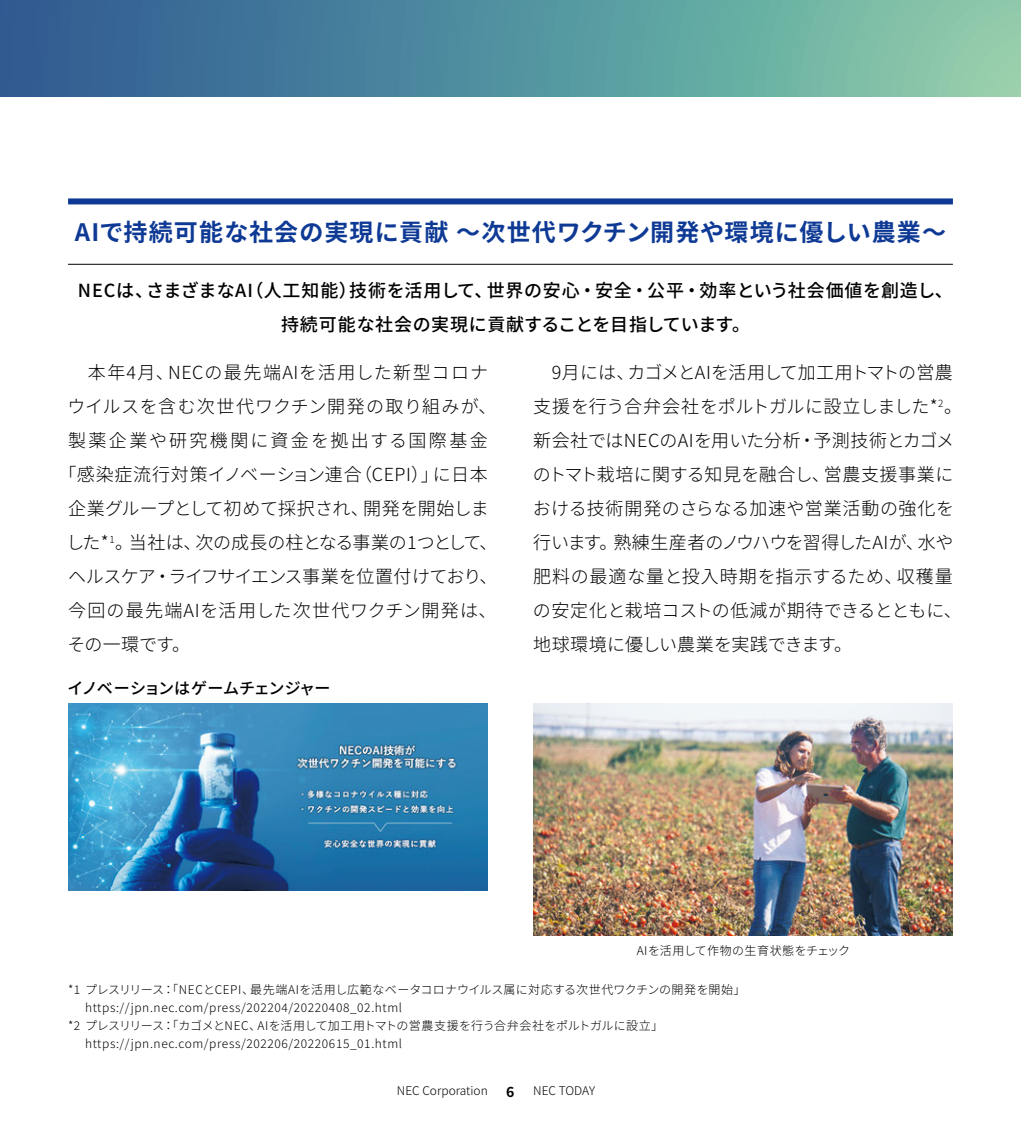
<style>
.page{position:relative;width:1021px;height:1134px;background:#fff}
.page>*{position:absolute;margin:0;border:0;box-sizing:border-box;transform-origin:0 0}
._03-本文{font:700 24px "Noto Sans JP";letter-spacing:.045em;color:#0e3a95}
._03-本文-2{font:300 18px/34px "Noto Sans JP";letter-spacing:.025em;color:#000}
._03-本文-3{font:500 18px/34px "Noto Sans JP";letter-spacing:.035em;color:#000;text-align:center}
._03-本文-4{font:300 18px "Noto Sans JP";letter-spacing:-.01em;color:#000}
._03-本文-5{font:300 18px "Noto Sans JP";letter-spacing:-.035em;color:#000}
._03-本文-6{font:300 18px "Noto Sans JP";letter-spacing:.06em;color:#000}
._03-本文-7{font:300 18px "Noto Sans JP";color:#000}
._03-本文-8{font:300 18px "Noto Sans JP";letter-spacing:.055em;color:#000}
._03-本文-9{font:300 18px "Noto Sans JP";letter-spacing:.135em;color:#000}
._02-見出し{font:500 16px "Noto Sans JP";letter-spacing:-.025em;color:#000}
.t1{font:700 14px "Noto Sans JP";color:#000}
._04-キャプション{font:300 12px/18px "Noto Sans JP";letter-spacing:.04em;color:#000}
._04-キャプション-2{font:300 12px "Noto Sans JP";color:#000}
._04-キャプション-3{font:300 12px "Noto Sans JP";letter-spacing:-.005em;color:#000}
</style>
<div class="page">
<svg style="left:0;top:0;width:1020px;height:96px;background:#57929e"></svg>
<div style="left:68px;top:198px;width:884px;height:6px;background:#0e3a95"></div>
<hr style="left:68px;top:264px;width:884px;height:1px;background:#000">
<img style="left:533px;top:703px;width:419px;height:232px">
<img style="left:68px;top:703px;width:420px;height:187px">
<p class="_03-本文" style="left:75px;top:219px;width:872px">AIで持続可能な社会の実現に貢献 ～次世代ワクチン開発や環境に優しい農業～</p>
<p class="_03-本文-3" style="left:78px;top:273px;width:876px">NECは、さまざまなAI（人工知能）技術を活用して、世界の安心・安全・公平・効率という社会価値を創造し、持続可能な社会の実現に貢献することを目指しています。</p>
<p class="_03-本文-6" style="left:88px;top:362px;width:402px">本年4月、NECの最先端AIを活用した新型コロナ</p>
<p class="_03-本文-2" style="left:67px;top:389px;width:430px">ウイルスを含む次世代ワクチン開発の取り組みが、</p>
<p class="_03-本文-9" style="left:68px;top:430px;width:421px">製薬企業や研究機関に資金を拠出する国際基金</p>
<p class="_03-本文-2" style="left:58px;top:457px;width:431px">「感染症流行対策イノベーション連合（CEPI）」に日本</p>
<p class="_03-本文-7" style="left:68px;top:498px;width:422px">企業グループとして初めて採択され、開発を開始しま</p>
<p class="_03-本文-4" style="left:67px;top:532px;width:432px">した*<sup>1</sup>。当社は、次の成長の柱となる事業の1つとして、</p>
<p class="_03-本文-5" style="left:68px;top:566px;width:430px">ヘルスケア・ライフサイエンス事業を位置付けており、</p>
<p class="_03-本文-8" style="left:68px;top:600px;width:430px">今回の最先端AIを活用した次世代ワクチン開発は、</p>
<p class="_03-本文-2" style="left:67px;top:627px;width:124px">その一環です。</p>
<p class="_02-見出し" style="left:67px;top:680px;width:264px">イノベーションはゲームチェンジャー</p>
<p class="_03-本文-2" style="left:533px;top:355px;width:431px">　9月には、カゴメとAIを活用して加工用トマトの営農支援を行う合弁会社をポルトガルに設立しました*<sup>2</sup>。新会社ではNECのAIを用いた分析・予測技術とカゴメのトマト栽培に関する知見を融合し、営農支援事業における技術開発のさらなる加速や営業活動の強化を行います。熟練生産者のノウハウを習得したAIが、水や肥料の最適な量と投入時期を指示するため、収穫量の安定化と栽培コストの低減が期待できるとともに、地球環境に優しい農業を実践できます。</p>
<p class="_04-キャプション" style="left:636px;top:941px;width:215px">AIを活用して作物の生育状態をチェック</p>
<p class="_04-キャプション" style="left:85px;top:980px;width:662px;text-indent:-17px">*1 プレスリリース：「NECとCEPI、最先端AIを活用し広範なベータコロナウイルス属に対応する次世代ワクチンの開発を開始」https://jpn.nec.com/press/202204/20220408_02.html</p>
<p class="_04-キャプション" style="left:85px;top:1016px;width:579px;text-indent:-17px">*2 プレスリリース：「カゴメとNEC、AIを活用して加工用トマトの営農支援を行う合弁会社をポルトガルに設立」https://jpn.nec.com/press/202206/20220615_01.html</p>
<p class="_04-キャプション-2" style="left:397px;top:1084px;width:92px">NEC Corporation</p>
<p class="t1" style="left:506px;top:1084px;width:10px">6</p>
<p class="_04-キャプション-3" style="left:533px;top:1084px;width:63px">NEC TODAY</p>
</div>
